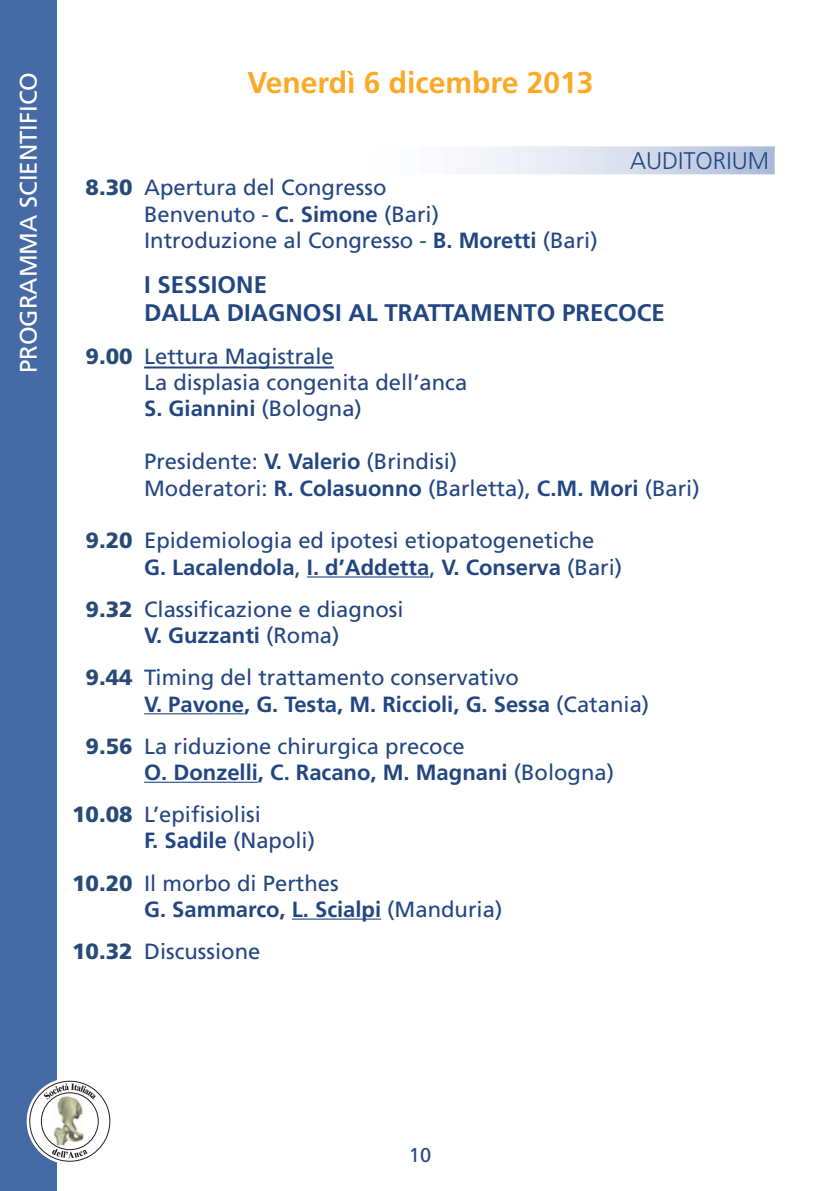
<style>
.page{position:relative;width:840px;height:1191px;background:#fff}
.page>*{position:absolute;margin:0;border:0;box-sizing:border-box;transform-origin:0 0}
.t1{font:700 30px "Frutiger LT Std";color:#fba926}
.t2{font:700 24px/28.8px "Frutiger LT Std";color:#224682}
.t3{font:24px "Frutiger LT Std";color:#fff}
.t4{font:300 24px "Frutiger LT Std";color:#224682}
.t5{font:22px/26.4px "Frutiger LT Std";color:#224682}
.t6{font:20px "Frutiger LT Std";color:#274a78}
.s1{font-weight:900;color:#274a78}
.s2{font-weight:700}
</style>
<div class="page">
<div style="left:0;top:0;width:57px;height:1191px;background:#466aa5"></div>
<svg style="left:27px;top:1078px;width:86px;height:86px"></svg>
<svg style="left:30px;top:1081px;width:80px;height:80px"></svg>
<div style="left:29px;top:1081px;width:81px;height:80px;border:1px solid #231f20;border-radius:50%"></div>
<img style="left:45px;top:1099px;width:50px;height:46px">
<svg style="left:44px;top:1083px;width:52px;height:16px"></svg>
<svg style="left:52px;top:1148px;width:35px;height:10px"></svg>
<div style="left:323px;top:146px;width:451px;height:28px;background:linear-gradient(to right,#fff,#b8c4dd)"></div>
<hr style="left:144px;top:366px;width:190px;height:2px;background:#224682">
<hr style="left:307px;top:576px;width:122px;height:1px;background:#224682">
<hr style="left:144px;top:713px;width:100px;height:1px;background:#224682">
<hr style="left:144px;top:781px;width:114px;height:2px;background:#224682">
<hr style="left:292px;top:918px;width:89px;height:1px;background:#224682">
<p class="t3" style="left:17px;top:373px;width:303px;rotate:-90deg">PROGRAMMA SCIENTIFICO</p>
<h1 class="t1" style="left:247px;top:68px;width:347px">Venerdì 6 dicembre 2013</h1>
<p class="t4" style="left:629px;top:149px;width:140px">AUDITORIUM</p>
<p class="t5" style="left:144px;top:176px;width:455px;text-indent:-59px"><span class="s1">8.30</span> Apertura del Congresso<br>Benvenuto - <span class="s2">C. Simone</span> (Bari)<br>Introduzione al Congresso - <span class="s2">B. Moretti</span> (Bari)</p>
<p class="t2" style="left:144px;top:271px;width:522px">I SESSIONE<br>DALLA DIAGNOSI AL TRATTAMENTO PRECOCE</p>
<p class="t5" style="left:144px;top:344px;width:324px;text-indent:-59px"><span class="s1">9.00</span> Lettura Magistrale<br>La displasia congenita dell’anca<br><span class="s2">S. Giannini</span> (Bologna)</p>
<p class="t5" style="left:144px;top:449px;width:556px">Presidente: <span class="s2">V. Valerio</span> (Brindisi)<br>Moderatori: <span class="s2">R. Colasuonno</span> (Barletta), <span class="s2">C.M. Mori</span> (Bari)</p>
<p class="t5" style="left:144px;top:529px;width:479px;text-indent:-59px"><span class="s1">9.20</span> Epidemiologia ed ipotesi etiopatogenetiche<br><span class="s2">G. Lacalendola</span>, <span class="s2">I. d’Addetta</span>, <span class="s2">V. Conserva</span> (Bari)</p>
<p class="t5" style="left:85px;top:597px;width:319px;text-align:center"><span class="s1">9.32</span> Classificazione e diagnosi<br><span class="s2">V. Guzzanti</span> (Roma)</p>
<p class="t5" style="left:144px;top:665px;width:506px;text-indent:-59px"><span class="s1">9.44</span> Timing del trattamento conservativo<br><span class="s2">V. Pavone, G. Testa, M. Riccioli, G. Sessa</span> (Catania)</p>
<p class="t5" style="left:144px;top:734px;width:471px;text-indent:-59px"><span class="s1">9.56</span> La riduzione chirurgica precoce<br><span class="s2">O. Donzelli, C. Racano, M. Magnani</span> (Bologna)</p>
<p class="t5" style="left:144px;top:802px;width:172px;text-indent:-72px"><span class="s1">10.08</span> L’epifisiolisi<br><span class="s2">F. Sadile</span> (Napoli)</p>
<p class="t5" style="left:144px;top:871px;width:359px;text-indent:-72px"><span class="s1">10.20</span> Il morbo di Perthes<br><span class="s2">G. Sammarco, L. Scialpi</span> (Manduria)</p>
<p class="t5" style="left:72px;top:939px;width:190px"><span class="s1">10.32</span> Discussione</p>
<p class="t6" style="left:409px;top:1145px;width:24px">10</p>
</div>
